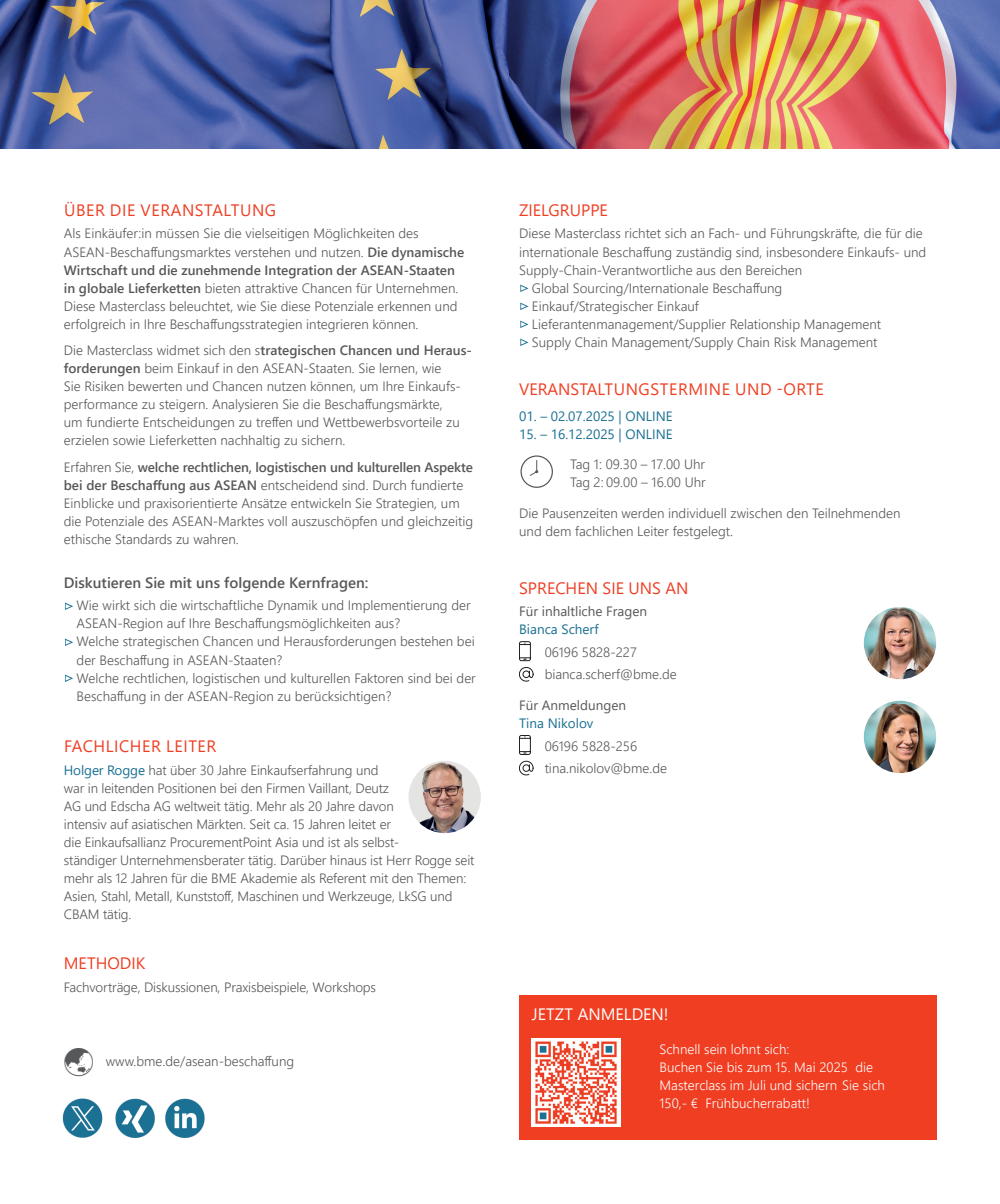
<style>
.page{position:relative;width:1000px;height:1204px;background:#fff}
.page>*{position:absolute;margin:0;border:0;box-sizing:border-box;transform-origin:0 0}
.t1{font:16.5px "Segoe UI";letter-spacing:.025em;color:#ef3e22}
.t2{font:16.5px "Segoe UI";color:#ef3e22}
.t3{font:16.5px "Segoe UI";color:#fff}
.t4{font:600 15px "Segoe UI";color:#57585a}
.t5{font:300 13.5px/18px "Segoe UI";color:#57585a}
.t6{font:300 13.5px/18px "Segoe UI";color:#fff}
.t7{font:13.5px "Segoe UI";color:#1a7092}
.t8{font:13.5px "Segoe UI";color:#57585a}
.s1{font-weight:600}
.s2{font-weight:400;color:#1a7092}
</style>
<div class="page">
<img style="left:0;top:0;width:999px;height:149px">
<div style="left:519px;top:995px;width:416px;height:145px;background:#ef3e22"></div>
<img style="left:62px;top:1098px;width:143px;height:40px">
<svg style="left:519px;top:641px;width:11px;height:20px"></svg>
<svg style="left:519px;top:667px;width:14px;height:14px"></svg>
<img style="left:863px;top:607px;width:72px;height:72px;border-radius:36px">
<svg style="left:519px;top:735px;width:11px;height:19px"></svg>
<svg style="left:519px;top:761px;width:14px;height:14px"></svg>
<img style="left:863px;top:700px;width:72px;height:73px;border-radius:36px">
<img style="left:408px;top:760px;width:72px;height:73px;border-radius:36px">
<svg style="left:528px;top:459px;width:10px;height:17px"></svg>
<div style="left:520px;top:455px;width:33px;height:33px;border:1px solid #57585a;border-radius:50%"></div>
<img style="left:531px;top:1038px;width:89px;height:88px">
<p class="t1" style="left:64px;top:195px;width:213px">ÜBER DIE VERANSTALTUNG</p>
<p class="t5" style="left:64px;top:223px;width:402px">Als Einkäufer:in müssen Sie die vielseitigen Möglichkeiten des -ASEAN-Beschaffungsmarktes verstehen und nutzen. <span class="s1">Die dynamische Wirtschaft und die zunehmende Integration der ASEAN-Staaten in globale Lieferketten</span> bieten attraktive Chancen für Unternehmen.<br>Diese Masterclass beleuchtet, wie Sie diese Potenziale erkennen und erfolgreich in Ihre Beschaffungsstrategien integrieren können.</p>
<p class="t5" style="left:64px;top:340px;width:408px">Die Masterclass widmet sich den s<span class="s1">trategischen Chancen und Heraus&shy;forderungen</span> beim Einkauf in den ASEAN-Staaten. Sie lernen, wie<br>Sie Risiken bewerten und Chancen nutzen können, um Ihre Einkaufs&shy;performance zu steigern. Analysieren Sie die Beschaffungsmärkte,<br>um -fundierte Entscheidungen zu treffen und Wettbewerbsvorteile zu erzielen sowie Lieferketten nachhaltig zu sichern.</p>
<p class="t5" style="left:64px;top:456px;width:410px">Erfahren Sie, <span class="s1">welche rechtlichen, logistischen und kulturellen Aspekte bei der Beschaffung aus ASEAN</span> entscheidend sind. Durch fundierte Einblicke und praxisorientierte Ansätze entwickeln Sie Strategien, um die Potenziale des ASEAN-Marktes voll auszuschöpfen und gleichzeitig ethische Standards zu wahren.</p>
<p class="t4" style="left:64px;top:568px;width:306px">Diskutieren Sie mit uns folgende Kernfragen:</p>
<p class="t5" style="left:77px;top:595px;width:400px">Wie wirkt sich die wirtschaftliche Dynamik und Implementierung der ASEAN-Region auf Ihre Beschaffungsmöglichkeiten aus?<br>Welche strategischen Chancen und Herausforderungen bestehen bei der Beschaffung in ASEAN-Staaten?<br>Welche rechtlichen, logistischen und kulturellen Faktoren sind bei der Beschaffung in der ASEAN-Region zu berücksichtigen?</p>
<p class="t1" style="left:64px;top:730px;width:154px">FACHLICHER LEITER</p>
<p class="t5" style="left:64px;top:759px;width:412px"><span class="s2">Holger Rogge</span> hat über 30 Jahre Einkaufserfahrung und<br>war in leitenden Positionen bei den Firmen Vaillant, Deutz<br>AG und Edscha AG weltweit tätig. Mehr als 20 Jahre davon<br>intensiv auf asiatischen Märkten. Seit ca. 15 Jahren leitet er<br>die Einkaufsallianz ProcurementPoint Asia und ist als selbst--<br>ständiger Unternehmensberater tätig. Darüber hinaus ist Herr Rogge seit mehr als 12 Jahren für die BME Akademie als Referent mit den Themen:<br>Asien, Stahl, Metall, Kunststoff, Maschinen und Werkzeuge, LkSG und CBAM tätig.</p>
<p class="t2" style="left:64px;top:947px;width:83px">METHODIK</p>
<p class="t5" style="left:64px;top:976px;width:314px">Fachvorträge, Diskussionen, Praxisbeispiele, Workshops</p>
<p class="t5" style="left:106px;top:1051px;width:190px">www.bme.de/asean-beschaffung</p>
<p class="t2" style="left:519px;top:195px;width:90px">ZIELGRUPPE</p>
<p class="t5" style="left:519px;top:223px;width:405px">Diese Masterclass richtet sich an Fach- und Führungskräfte, die für die</p>
<p class="t5" style="left:519px;top:241px;width:408px">internationale Beschaffung zuständig sind, insbesondere Einkaufs- und</p>
<p class="t5" style="left:519px;top:259px;width:284px">Supply-Chain-Verantwortliche aus den Bereichen</p>
<p class="t5" style="left:531px;top:277px;width:252px">Global Sourcing/Internationale Beschaffung</p>
<p class="t5" style="left:531px;top:295px;width:168px">Einkauf/Strategischer Einkauf</p>
<p class="t5" style="left:531px;top:313px;width:350px">Lieferantenmanagement/Supplier Relationship Management</p>
<p class="t5" style="left:531px;top:331px;width:347px">Supply Chain Management/Supply Chain Risk Management</p>
<p class="t1" style="left:519px;top:373px;width:306px">VERANSTALTUNGSTERMINE UND -ORTE</p>
<p class="t7" style="left:519px;top:404px;width:155px">01. – 02.07.2025 | ONLINE</p>
<p class="t7" style="left:519px;top:422px;width:155px">15. – 16.12.2025 | ONLINE</p>
<p class="t5" style="left:570px;top:454px;width:137px">Tag 1: 09.30 – 17.00 Uhr<br>Tag 2: 09.00 – 16.00 Uhr</p>
<p class="t5" style="left:519px;top:502px;width:383px">Die Pausenzeiten werden individuell zwischen den Teilnehmenden und dem fachlichen Leiter festgelegt.</p>
<p class="t2" style="left:519px;top:572px;width:171px">SPRECHEN SIE UNS AN</p>
<p class="t8" style="left:519px;top:598px;width:129px">Für inhaltliche Fragen</p>
<p class="t7" style="left:519px;top:616px;width:81px">Bianca Scherf</p>
<p class="t5" style="left:544px;top:639px;width:134px;line-height:22.5px">06196 5828-227 bianca.scherf@bme.de</p>
<p class="t8" style="left:519px;top:692px;width:108px">Für Anmeldungen</p>
<p class="t7" style="left:519px;top:710px;width:76px">Tina Nikolov</p>
<p class="t5" style="left:544px;top:733px;width:124px;line-height:22.5px">06196 5828-256 tina.nikolov@bme.de</p>
<p class="t3" style="left:531px;top:998px;width:138px">JETZT ANMELDEN!</p>
<p class="t6" style="left:659px;top:1038px;width:230px">Schnell sein lohnt sich:<br>Buchen-Sie-bis-zum-15. Mai 2025 die-Masterclass-im-Juli-und-sichern-Sie-sich-150,--€--Frühbucherrabatt!</p>
</div>
